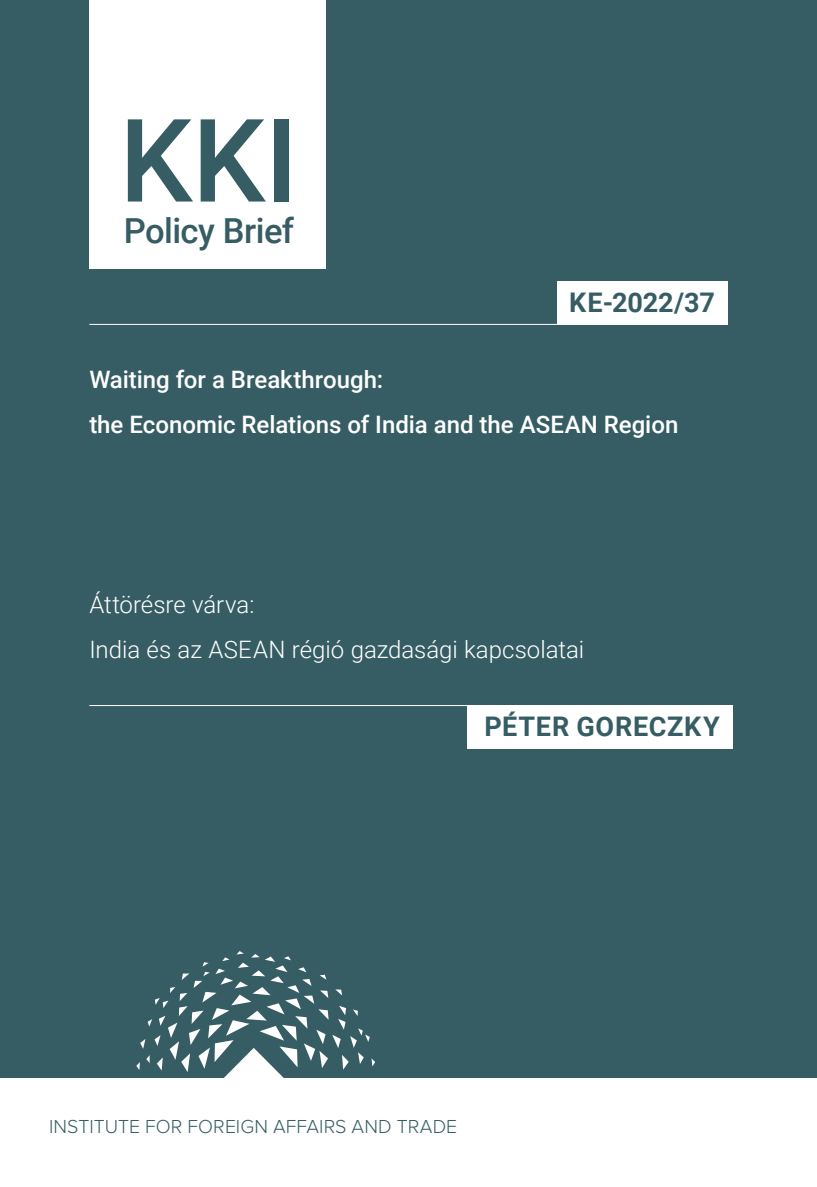
<style>
.page{position:relative;width:817px;height:1187px;background:#fff}
.page>*{position:absolute;margin:0;border:0;box-sizing:border-box;transform-origin:0 0}
.t1{font:500 115.5px "Roboto";color:#365d64}
.t2{font:500 34.5px "Roboto";letter-spacing:-.015em;color:#365d64}
.t3{font:700 27px "Roboto";letter-spacing:.025em;color:#365d64}
.t4{font:500 24px/45px "Roboto";color:#fff}
.t5{font:300 24px/45px "Roboto";color:#fff}
.t6{font:300 19.5px "Proxima Nova";letter-spacing:.005em;color:#365d64}
.t7{font:300 19.2px "Proxima Nova";color:#395867}
</style>
<div class="page">
<div style="left:0;top:0;width:816px;height:1076px;background:#365d64"></div>
<div style="left:89px;top:0;width:237px;height:269px;background:#fff"></div>
<svg style="left:136px;top:951px;width:239px;height:127px"></svg>
<div style="left:467px;top:705px;width:265px;height:43px;background:#fff"></div>
<hr style="left:89px;top:324px;width:638px;height:1px;background:#fff">
<hr style="left:89px;top:705px;width:638px;height:1px;background:#fff">
<div style="left:557px;top:281px;width:170px;height:43px;background:#fff"></div>
<h1 class="t1" style="left:119px;top:79px;width:180px">KKI</h1>
<h2 class="t2" style="left:124px;top:206px;width:172px">Policy Brief</h2>
<p class="t3" style="left:569px;top:283px;width:147px">KE-2022/37</p>
<p class="t4" style="left:89px;top:356px;width:590px">Waiting for a Breakthrough:<br>the Economic Relations of India and the ASEAN Region</p>
<p class="t5" style="left:89px;top:581px;width:496px">Áttörésre várva:<br>India és az ASEAN régió gazdasági kapcsolatai</p>
<p class="t3" style="left:484px;top:707px;width:237px">PÉTER GORECZKY</p>
<p class="t6" style="left:49px;top:1116px;width:409px">INSTITUTE FOR FOREIGN AFFAIRS AND TRADE</p>
<p class="t7" style="left:90px;top:1122px;width:322px">KÜLÜGYI ÉS KÜLGAZDASÁGI INTÉZET</p>
</div>
